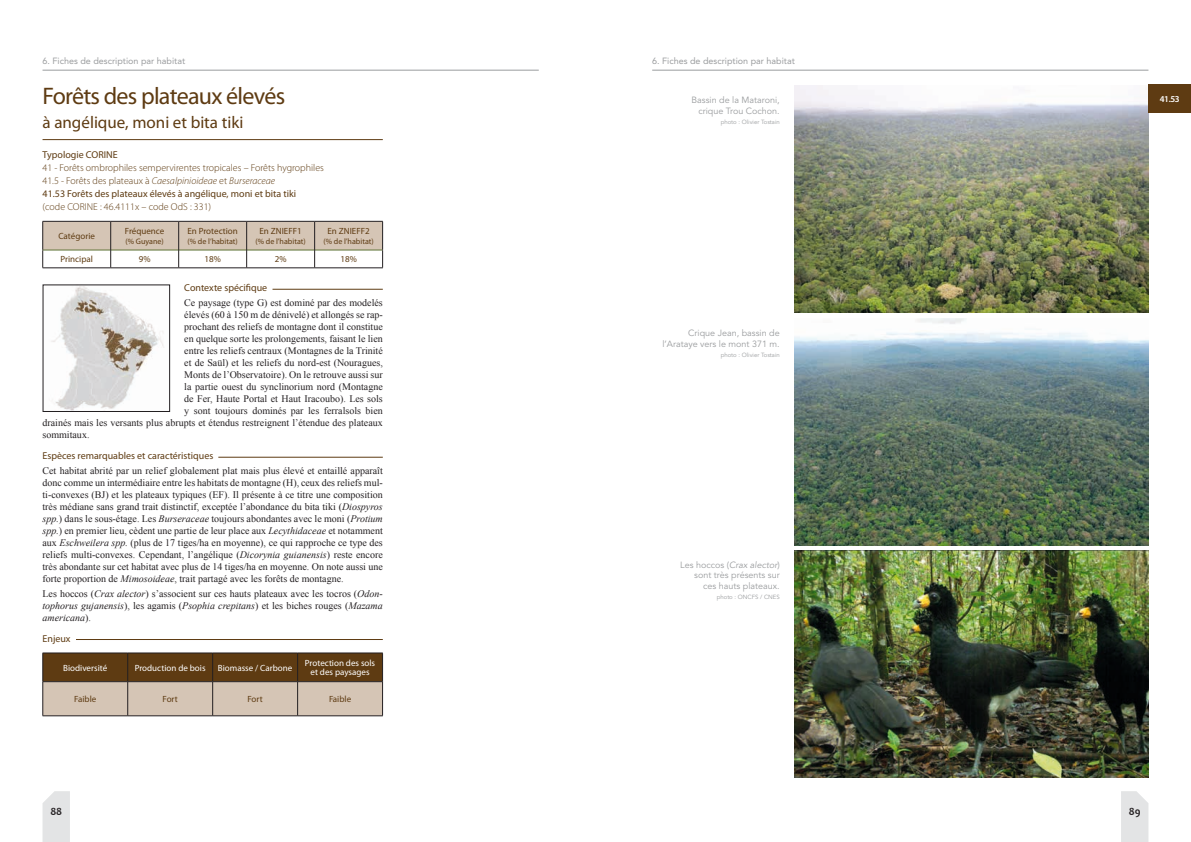
<style>
.page{position:relative;width:1191px;height:842px;background:#fff}
.page>*{position:absolute;margin:0;border:0;box-sizing:border-box;transform-origin:0 0}
.t1{font:24px "Myriad Pro";letter-spacing:-.03em;color:#5e3b12}
.t2{font:17px "Myriad Pro";color:#5e3b12}
.t3{font:700 11px "Candara";color:#231f21}
.t4{font:10px/12px "Times New Roman";color:#231f21;text-align:justify}
.t5{font:10px "Myriad Pro";color:#5e3b12}
.t6{font:300 10px "Myriad Pro";color:#5e3b12}
.t7{font:italic 300 10px "Myriad Pro";color:#5e3b12}
.t8{font:9px/10.8px "Avenir";color:#9a9c9e;text-align:right}
.t9{font:9px "Myriad Pro";color:#5e3b12}
.t10{font:9px/9px "Myriad Pro";color:#fff;text-align:center}
.t11{font:9px "Avenir";color:#9a9c9e}
.t12{font:600 9px "Myriad Pro";color:#fff}
.t13{font:8px "Myriad Pro";color:#5e3b12}
.t14{font:6px "Avenir";color:#9a9c9e}
.s1{font-style:normal}
.s2{font-style:italic}
</style>
<div class="page">
<hr style="left:43px;top:70px;width:496px;height:1px;background:#9a9c9e">
<svg style="left:43px;top:791px;width:27px;height:51px"></svg>
<hr style="left:652px;top:70px;width:496px;height:1px;background:#9a9c9e">
<svg style="left:1121px;top:791px;width:27px;height:51px"></svg>
<svg style="left:42px;top:69px;width:341px;height:277px"></svg>
<hr style="left:43px;top:268px;width:68px;height:1px;background:#231f21">
<hr style="left:111px;top:268px;width:68px;height:1px;background:#231f21">
<hr style="left:179px;top:268px;width:68px;height:1px;background:#231f21">
<hr style="left:247px;top:268px;width:68px;height:1px;background:#231f21">
<hr style="left:315px;top:268px;width:68px;height:1px;background:#231f21">
<img style="left:45px;top:286px;width:123px;height:124px">
<div style="left:43px;top:284px;width:127px;height:128px;border:1px solid #231f21"></div>
<svg style="left:43px;top:653px;width:340px;height:62px;background:#9c8469"></svg>
<hr style="left:127px;top:682px;width:1px;height:33px;background:#231f21">
<hr style="left:212px;top:682px;width:1px;height:33px;background:#231f21">
<hr style="left:297px;top:682px;width:1px;height:33px;background:#231f21">
<hr style="left:382px;top:682px;width:1px;height:33px;background:#231f21">
<hr style="left:43px;top:681px;width:85px;height:1px;background:#231f21">
<hr style="left:43px;top:682px;width:1px;height:33px;background:#231f21">
<hr style="left:128px;top:681px;width:85px;height:1px;background:#231f21">
<hr style="left:213px;top:681px;width:85px;height:1px;background:#231f21">
<hr style="left:298px;top:681px;width:84px;height:1px;background:#231f21">
<hr style="left:43px;top:715px;width:85px;height:1px;background:#231f21">
<hr style="left:128px;top:715px;width:85px;height:1px;background:#231f21">
<hr style="left:213px;top:715px;width:85px;height:1px;background:#231f21">
<hr style="left:298px;top:715px;width:85px;height:1px;background:#231f21">
<img style="left:794px;top:86px;width:354px;height:227px">
<img style="left:794px;top:551px;width:354px;height:227px">
<img style="left:794px;top:318px;width:354px;height:227px">
<hr style="left:272px;top:289px;width:111px;height:1px;background:#5e3b12">
<hr style="left:218px;top:457px;width:165px;height:1px;background:#5e3b12">
<hr style="left:76px;top:639px;width:307px;height:1px;background:#5e3b12">
<div style="left:1148px;top:85px;width:43px;height:28px;background:#5e3b12"></div>
<p class="t11" style="left:43px;top:55px;width:144px">6. Fiches de description par habitat</p>
<p class="t1" style="left:43px;top:81px;width:244px">Forêts des plateaux élevés</p>
<p class="t2" style="left:43px;top:111px;width:203px">à angélique, moni et bita tiki</p>
<p class="t5" style="left:43px;top:148px;width:77px">Typologie CORINE</p>
<p class="t6" style="left:43px;top:162px;width:283px">41 - Forêts ombrophiles sempervirentes tropicales – Forêts hygrophiles</p>
<p class="t7" style="left:43px;top:175px;width:234px"><span class="s1">41.5 - Forêts des plateaux à</span> Caesalpinioideae <span class="s1">et</span> Burseraceae</p>
<p class="t5" style="left:43px;top:187px;width:255px">41.53 Forêts des plateaux élevés à angélique, moni et bita tiki</p>
<p class="t6" style="left:43px;top:201px;width:170px">(code CORINE : 46.4111x – code OdS : 331)</p>
<p class="t9" style="left:58px;top:230px;width:38px">Catégorie</p>
<p class="t9" style="left:125px;top:226px;width:41px">Fréquence</p>
<p class="t13" style="left:126px;top:236px;width:40px">(% Guyane)</p>
<p class="t9" style="left:187px;top:226px;width:52px">En Protection</p>
<p class="t13" style="left:187px;top:236px;width:52px">(% de l’habitat)</p>
<p class="t9" style="left:259px;top:226px;width:44px">En ZNIEFF1</p>
<p class="t13" style="left:255px;top:236px;width:52px">(% de l’habitat)</p>
<p class="t9" style="left:327px;top:226px;width:44px">En ZNIEFF2</p>
<p class="t13" style="left:323px;top:236px;width:52px">(% de l’habitat)</p>
<p class="t9" style="left:60px;top:254px;width:34px">Principal</p>
<p class="t9" style="left:139px;top:254px;width:13px">9%</p>
<p class="t9" style="left:204px;top:254px;width:18px">18%</p>
<p class="t9" style="left:275px;top:254px;width:13px">2%</p>
<p class="t9" style="left:340px;top:254px;width:18px">18%</p>
<p class="t5" style="left:184px;top:282px;width:84px">Contexte spécifique</p>
<p class="t4" style="left:184px;top:297px;width:200px">Ce paysage (type G) est dominé par des modelés</p>
<p class="t4" style="left:184px;top:309px;width:200px">élevés (60 à 150 m de dénivelé) et allongés se rap-</p>
<p class="t4" style="left:184px;top:321px;width:200px">prochant des reliefs de montagne dont il constitue</p>
<p class="t4" style="left:184px;top:333px;width:200px">en quelque sorte les prolongements, faisant le lien</p>
<p class="t4" style="left:184px;top:345px;width:200px">entre les reliefs centraux (Montagnes de la Trinité</p>
<p class="t4" style="left:184px;top:357px;width:200px">et de Saül) et les reliefs du nord-est (Nouragues,</p>
<p class="t4" style="left:184px;top:369px;width:200px">Monts de l’Observatoire). On le retrouve aussi sur</p>
<p class="t4" style="left:184px;top:381px;width:200px">la partie ouest du synclinorium nord (Montagne</p>
<p class="t4" style="left:184px;top:393px;width:200px">de Fer, Haute Portal et Haut Iracoubo). Les sols</p>
<p class="t4" style="left:184px;top:405px;width:200px">y sont toujours dominés par les ferralsols bien</p>
<p class="t4" style="left:43px;top:417px;width:342px">drainés mais les versants plus abrupts et étendus restreignent l’étendue des plateaux</p>
<p class="t4" style="left:43px;top:429px;width:48px">sommitaux.</p>
<p class="t5" style="left:43px;top:450px;width:172px">Espèces remarquables et caractéristiques</p>
<p class="t4" style="left:43px;top:464px;width:342px">Cet habitat abrité par un relief globalement plat mais plus élevé et entaillé apparaît donc comme un intermédiaire entre les habitats de montagne (H), ceux des reliefs mul&shy;ti-convexes (BJ) et les plateaux typiques (EF). Il présente à ce titre une composition très médiane sans grand trait distinctif, exceptée l’abondance du bita tiki (<span class="s2">Diospyros spp.</span>) dans le sous-étage. Les <span class="s2">Burseraceae</span> toujours abondantes avec le moni (<span class="s2">Protium spp.</span>) en premier lieu, cèdent une partie de leur place aux <span class="s2">Lecythidaceae</span> et notamment aux <span class="s2">Eschweilera spp.</span> (plus de 17 tiges/ha en moyenne), ce qui rapproche ce type des reliefs multi-convexes. Cependant, l’angélique (<span class="s2">Dicorynia guianensis</span>) reste encore très abondante sur cet habitat avec plus de 14 tiges/ha en moyenne. On note aussi une forte proportion de <span class="s2">Mimosoideae</span>, trait partagé avec les forêts de montagne.</p>
<p class="t4" style="left:43px;top:587px;width:342px">Les hoccos (<span class="s2">Crax alector</span>) s’associent sur ces hauts plateaux avec les tocros (<span class="s2">Odon&shy;tophorus gujanensis</span>), les agamis (<span class="s2">Psophia crepitans</span>) et les biches rouges (<span class="s2">Mazama americana</span>).</p>
<p class="t5" style="left:43px;top:632px;width:30px">Enjeux</p>
<p class="t10" style="left:63px;top:663px;width:45px">Biodiversité</p>
<p class="t10" style="left:135px;top:663px;width:72px">Production de bois</p>
<p class="t10" style="left:218px;top:663px;width:76px">Biomasse / Carbone</p>
<p class="t10" style="left:305px;top:658px;width:72px">Protection des sols et des paysages</p>
<p class="t9" style="left:74px;top:693px;width:24px">Faible</p>
<p class="t9" style="left:163px;top:693px;width:17px">Fort</p>
<p class="t9" style="left:247px;top:693px;width:17px">Fort</p>
<p class="t9" style="left:329px;top:693px;width:24px">Faible</p>
<p class="t3" style="left:50px;top:805px;width:13px">88</p>
<p class="t11" style="left:652px;top:55px;width:144px">6. Fiches de description par habitat</p>
<p class="t8" style="left:691px;top:95px;width:90px">Bassin de la Mataroni,</p>
<p class="t8" style="left:698px;top:106px;width:83px">crique Trou Cochon.</p>
<p class="t14" style="left:720px;top:119px;width:61px">photo : Olivier Tostain</p>
<p class="t8" style="left:662px;top:328px;width:119px">Crique Jean, bassin de l’Arataye vers le mont 371 m.</p>
<p class="t14" style="left:720px;top:352px;width:61px">photo : Olivier Tostain</p>
<p class="t8" style="left:680px;top:559px;width:101px">Les hoccos (<span class="s2">Crax alector</span>) sont très présents sur ces hauts plateaux.</p>
<p class="t14" style="left:717px;top:594px;width:65px">photo : ONCFS / CNES</p>
<p class="t12" style="left:1159px;top:93px;width:21px">41.53</p>
<p class="t3" style="left:1128px;top:805px;width:13px">89</p>
</div>
